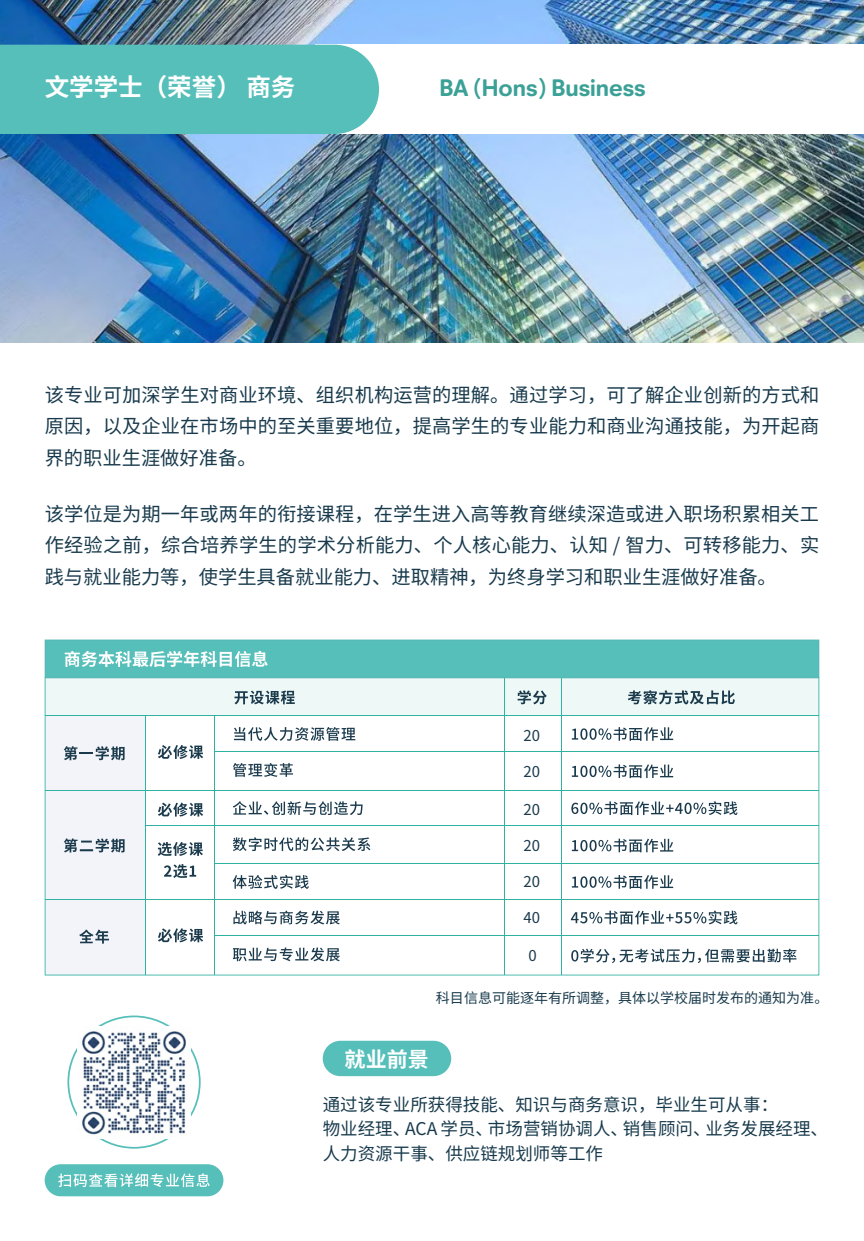
<style>
.page{position:relative;width:864px;height:1241px;background:#fff}
.page>*{position:absolute;margin:0;border:0;box-sizing:border-box;transform-origin:0 0}
.t1{font:700 24.5px "Neuzeitfor Plymouth";color:#3ba197}
.t2{font:700 24.5px "Noto Sans Hans";color:#fff}
.t3{font:700 21px "Noto Sans Hans";color:#fff}
.t4{font:19.25px/31.5px "Noto Sans Hans";letter-spacing:.005em;color:#183a4c;text-align:justify}
.t5{font:17.5px/24.5px "Noto Sans Hans";color:#183a4c}
.t6{font:14.88px "Noto Sans Hans";color:#1b3b4d}
.t7{font:14px "Noto Sans Hans";color:#183a4c}
</style>
<div class="page">
<img style="left:0;top:0;width:863px;height:342px">
<div style="left:315px;top:45px;width:548px;height:89px;background:#fff"></div>
<div style="left:0;top:45px;width:379px;height:89px;background:#56bfba"></div>
<div style="left:322px;top:1040px;width:129px;height:35px;background:#56bfba;border-radius:18px"></div>
<div style="left:45px;top:1163px;width:178px;height:33px;background:#56bfba;border-radius:16px"></div>
<svg style="left:58px;top:1173px;width:151px;height:13px"></svg>
<img style="left:82px;top:1025px;width:104px;height:110px">
<svg style="left:45px;top:678px;width:774px;height:297px"></svg>
<hr style="left:45px;top:715px;width:773px;height:1px;background:#30b2a3">
<svg style="left:64px;top:838px;width:60px;height:14px"></svg>
<svg style="left:79px;top:929px;width:30px;height:14px"></svg>
<hr style="left:145px;top:715px;width:1px;height:259px;background:#30b2a3">
<hr style="left:214px;top:715px;width:1px;height:259px;background:#30b2a3">
<hr style="left:503px;top:677px;width:1px;height:297px;background:#30b2a3">
<hr style="left:560px;top:677px;width:1px;height:297px;background:#30b2a3">
<svg style="left:158px;top:928px;width:45px;height:14px"></svg>
<svg style="left:158px;top:802px;width:45px;height:14px"></svg>
<hr style="left:145px;top:825px;width:673px;height:1px;background:#30b2a3">
<hr style="left:45px;top:789px;width:773px;height:1px;background:#30b2a3">
<svg style="left:571px;top:801px;width:166px;height:14px"></svg>
<svg style="left:232px;top:801px;width:130px;height:14px"></svg>
<svg style="left:571px;top:838px;width:102px;height:14px"></svg>
<hr style="left:215px;top:863px;width:603px;height:1px;background:#30b2a3">
<svg style="left:233px;top:837px;width:137px;height:14px"></svg>
<svg style="left:64px;top:746px;width:60px;height:14px"></svg>
<svg style="left:158px;top:744px;width:45px;height:14px"></svg>
<hr style="left:215px;top:751px;width:603px;height:1px;background:#30b2a3">
<svg style="left:571px;top:727px;width:102px;height:13px"></svg>
<svg style="left:234px;top:727px;width:121px;height:13px"></svg>
<svg style="left:571px;top:764px;width:102px;height:14px"></svg>
<svg style="left:233px;top:762px;width:60px;height:14px"></svg>
<hr style="left:215px;top:935px;width:603px;height:1px;background:#30b2a3">
<svg style="left:571px;top:875px;width:102px;height:13px"></svg>
<svg style="left:232px;top:874px;width:76px;height:14px"></svg>
<hr style="left:45px;top:899px;width:773px;height:1px;background:#30b2a3">
<svg style="left:570px;top:910px;width:167px;height:14px"></svg>
<svg style="left:233px;top:910px;width:106px;height:14px"></svg>
<svg style="left:571px;top:948px;width:225px;height:14px"></svg>
<svg style="left:233px;top:947px;width:106px;height:14px"></svg>
<svg style="left:234px;top:690px;width:61px;height:14px"></svg>
<svg style="left:517px;top:690px;width:29px;height:14px"></svg>
<svg style="left:627px;top:690px;width:107px;height:14px"></svg>
<svg style="left:158px;top:841px;width:45px;height:14px"></svg>
<svg style="left:164px;top:864px;width:32px;height:14px"></svg>
<svg style="left:45px;top:639px;width:774px;height:39px"></svg>
<p class="t2" style="left:45px;top:74px;width:252px">文学学士（荣誉） 商务</p>
<p class="t1" style="left:439px;top:73px;width:208px">BA (Hons) Business</p>
<p class="t4" style="left:45px;top:379px;width:776px">该专业可加深学生对商业环境、组织机构运营的理解。通过学习，可了解企业创新的方式和原因，以及企业在市场中的至关重要地位，提高学生的专业能力和商业沟通技能，为开起商界的职业生涯做好准备。</p>
<p class="t4" style="left:45px;top:498px;width:775px">该学位是为期一年或两年的衔接课程，在学生进入高等教育继续深造或进入职场积累相关工作经验之前，综合培养学生的学术分析能力、个人核心能力、认知 / 智力、可转移能力、实践与就业能力等，使学生具备就业能力、进取精神，为终身学习和职业生涯做好准备。</p>
<p class="t6" style="left:523px;top:726px;width:18px">20</p>
<p class="t6" style="left:523px;top:763px;width:18px">20</p>
<p class="t6" style="left:523px;top:801px;width:18px">20</p>
<p class="t6" style="left:523px;top:837px;width:18px">20</p>
<p class="t6" style="left:523px;top:873px;width:18px">20</p>
<p class="t6" style="left:523px;top:908px;width:18px">40</p>
<p class="t6" style="left:528px;top:947px;width:10px">0</p>
<p class="t7" style="left:436px;top:990px;width:394px">科目信息可能逐年有所调整，具体以学校届时发布的通知为准。</p>
<p class="t3" style="left:344px;top:1046px;width:85px">就业前景</p>
<p class="t5" style="left:322px;top:1092px;width:506px">通过该专业所获得技能、知识与商务意识，毕业生可从事：<br>物业经理、ACA 学员、市场营销协调人、销售顾问、业务发展经理、人力资源干事、供应链规划师等工作</p>
</div>
